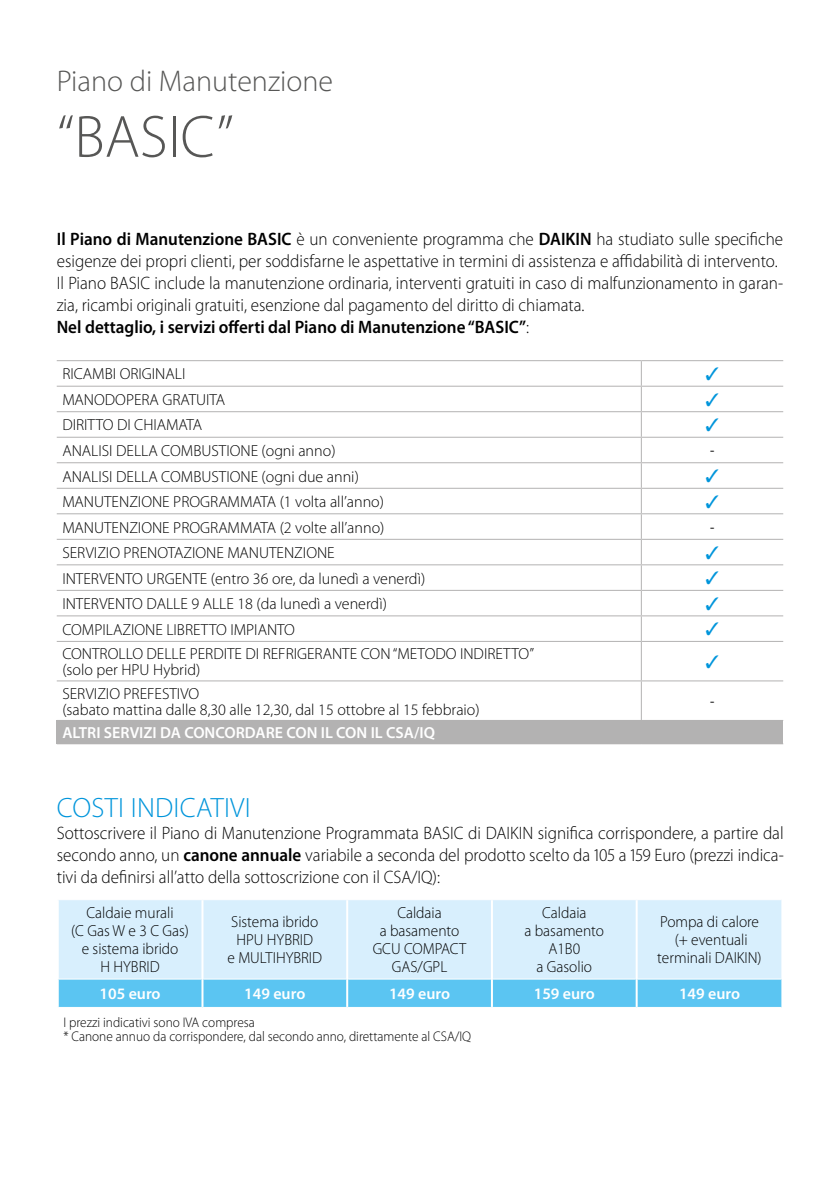
<style>
.page{position:relative;width:840px;height:1191px;background:#fff}
.page>*{position:absolute;margin:0;border:0;box-sizing:border-box;transform-origin:0 0}
.t1{font:300 60px "Myriad Pro";color:#575756}
.t2{font:300 30px "Myriad Pro";color:#575756}
.t3{font:300 28px "Myriad Pro";letter-spacing:.01em;color:#0095db}
.t4{font:300 18px/22px "Myriad Pro";color:#000;scale:.95 1}
.t5{font:300 16px/16.2px "Myriad Pro";color:#000}
.t6{font:300 16px/18px "Myriad Pro";color:#000;text-align:center;scale:.96 1}
.t7{font:600 16px "Myriad Pro";color:#fff}
.t8{font:300 14px/14px "Myriad Pro";color:#000;scale:.95 1}
.t9{font:14px "Myriad Pro";color:#000}
.s1{font-weight:600}
</style>
<div class="page">
<div style="left:57px;top:720px;width:725px;height:24px;background:#b3b2b2"></div>
<hr style="left:57px;top:360px;width:584px;height:1px;background:#b3b2b2">
<hr style="left:641px;top:360px;width:141px;height:1px;background:#b3b2b2">
<hr style="left:57px;top:386px;width:584px;height:1px;background:#b3b2b2">
<hr style="left:641px;top:386px;width:141px;height:1px;background:#b3b2b2">
<hr style="left:57px;top:411px;width:584px;height:1px;background:#b3b2b2">
<hr style="left:641px;top:411px;width:141px;height:1px;background:#b3b2b2">
<hr style="left:57px;top:437px;width:584px;height:1px;background:#b3b2b2">
<hr style="left:641px;top:437px;width:141px;height:1px;background:#b3b2b2">
<hr style="left:57px;top:462px;width:584px;height:1px;background:#b3b2b2">
<hr style="left:641px;top:462px;width:141px;height:1px;background:#b3b2b2">
<hr style="left:57px;top:488px;width:584px;height:1px;background:#b3b2b2">
<hr style="left:641px;top:488px;width:141px;height:1px;background:#b3b2b2">
<hr style="left:57px;top:513px;width:584px;height:1px;background:#b3b2b2">
<hr style="left:641px;top:513px;width:141px;height:1px;background:#b3b2b2">
<hr style="left:57px;top:539px;width:584px;height:1px;background:#b3b2b2">
<hr style="left:641px;top:539px;width:141px;height:1px;background:#b3b2b2">
<hr style="left:57px;top:564px;width:584px;height:1px;background:#b3b2b2">
<hr style="left:641px;top:564px;width:141px;height:1px;background:#b3b2b2">
<hr style="left:57px;top:590px;width:584px;height:1px;background:#b3b2b2">
<hr style="left:641px;top:590px;width:141px;height:1px;background:#b3b2b2">
<hr style="left:57px;top:615px;width:584px;height:1px;background:#b3b2b2">
<hr style="left:641px;top:615px;width:141px;height:1px;background:#b3b2b2">
<svg style="left:640px;top:361px;width:1px;height:280px"></svg>
<hr style="left:57px;top:641px;width:584px;height:1px;background:#b3b2b2">
<hr style="left:641px;top:641px;width:141px;height:1px;background:#b3b2b2">
<hr style="left:640px;top:642px;width:1px;height:38px;background:#b3b2b2">
<hr style="left:57px;top:680px;width:584px;height:1px;background:#b3b2b2">
<hr style="left:641px;top:680px;width:141px;height:1px;background:#b3b2b2">
<hr style="left:640px;top:681px;width:1px;height:39px;background:#b3b2b2">
<div style="left:59px;top:900px;width:722px;height:78px;background:#d8effd"></div>
<svg style="left:59px;top:979px;width:722px;height:28px;background:#5fc6f2"></svg>
<hr style="left:201px;top:900px;width:2px;height:79px;background:#fff">
<hr style="left:346px;top:900px;width:2px;height:79px;background:#fff">
<hr style="left:490px;top:900px;width:2px;height:79px;background:#fff">
<hr style="left:201px;top:979px;width:2px;height:28px;background:#fff">
<hr style="left:346px;top:979px;width:2px;height:28px;background:#fff">
<hr style="left:490px;top:979px;width:2px;height:28px;background:#fff">
<hr style="left:635px;top:900px;width:2px;height:79px;background:#fff">
<hr style="left:635px;top:979px;width:2px;height:28px;background:#fff">
<h2 class="t2" style="left:57px;top:63px;width:277px">Piano di Manutenzione</h2>
<h1 class="t1" style="left:57px;top:101px;width:178px">“BASIC”</h1>
<p class="t4" style="left:57px;top:228px;width:765px"><span class="s1">Il Piano di Manutenzione BASIC</span> è un conveniente programma che <span class="s1">DAIKIN</span> ha studiato sulle specifiche esigenze dei propri clienti, per soddisfarne le aspettative in termini di assistenza e affidabilità di intervento.<br>Il Piano BASIC include la manutenzione ordinaria, interventi gratuiti in caso di malfunzionamento in garan&shy;zia, ricambi originali gratuiti, esenzione dal pagamento del diritto di chiamata.<br><span class="s1">Nel dettaglio, i servizi offerti dal Piano di Manutenzione “BASIC”</span>:</p>
<p class="t5" style="left:62px;top:366px;width:124px">RICAMBI ORIGINALI</p>
<p class="t5" style="left:62px;top:391px;width:164px">MANODOPERA GRATUITA</p>
<p class="t5" style="left:62px;top:417px;width:141px">DIRITTO DI CHIAMATA</p>
<p class="t5" style="left:62px;top:442px;width:274px">ANALISI DELLA COMBUSTIONE (ogni anno)</p>
<p class="t9" style="left:709px;top:442px;width:6px">-</p>
<p class="t5" style="left:62px;top:468px;width:298px">ANALISI DELLA COMBUSTIONE (ogni due anni)</p>
<p class="t5" style="left:62px;top:493px;width:323px">MANUTENZIONE PROGRAMMATA (1 volta all’anno)</p>
<p class="t5" style="left:62px;top:519px;width:323px">MANUTENZIONE PROGRAMMATA (2 volte all’anno)</p>
<p class="t9" style="left:709px;top:518px;width:6px">-</p>
<p class="t5" style="left:62px;top:544px;width:274px">SERVIZIO PRENOTAZIONE MANUTENZIONE</p>
<p class="t5" style="left:62px;top:570px;width:364px">INTERVENTO URGENTE (entro 36 ore, da lunedì a venerdì)</p>
<p class="t5" style="left:62px;top:595px;width:326px">INTERVENTO DALLE 9 ALLE 18 (da lunedì a venerdì)</p>
<p class="t5" style="left:62px;top:621px;width:234px">COMPILAZIONE LIBRETTO IMPIANTO</p>
<p class="t5" style="left:62px;top:645px;width:473px">CONTROLLO DELLE PERDITE DI REFRIGERANTE CON “METODO INDIRETTO” (solo per HPU Hybrid)</p>
<p class="t5" style="left:62px;top:685px;width:418px">SERVIZIO PREFESTIVO<br>(sabato mattina dalle 8,30 alle 12,30, dal 15 ottobre al 15 febbraio)</p>
<p class="t9" style="left:709px;top:692px;width:6px">-</p>
<p class="t7" style="left:62px;top:722px;width:374px">ALTRI SERVIZI DA CONCORDARE CON IL CON IL CSA/IQ</p>
<h3 class="t3" style="left:57px;top:791px;width:195px">COSTI INDICATIVI</h3>
<p class="t4" style="left:57px;top:822px;width:766px;text-align:justify">Sottoscrivere il Piano di Manutenzione Programmata BASIC di DAIKIN significa corrispondere, a partire dal secondo anno, un <span class="s1">canone annuale</span> variabile a seconda del prodotto scelto da 105 a 159 Euro (prezzi indica&shy;tivi da definirsi all’atto della sottoscrizione con il CSA/IQ):</p>
<p class="t6" style="left:71px;top:904px;width:124px">Caldaie murali<br>(C Gas W e 3 C Gas) e sistema ibrido<br>H HYBRID</p>
<p class="t6" style="left:227px;top:913px;width:100px">Sistema ibrido<br>HPU HYBRID<br>e MULTIHYBRID</p>
<p class="t6" style="left:372px;top:904px;width:99px">Caldaia<br>a basamento<br>GCU COMPACT<br>GAS/GPL</p>
<p class="t6" style="left:524px;top:904px;width:84px">Caldaia<br>a basamento<br>A1B0<br>a Gasolio</p>
<p class="t6" style="left:657px;top:913px;width:110px">Pompa di calore (+ eventuali terminali DAIKIN)</p>
<p class="t7" style="left:99px;top:983px;width:62px">105 euro</p>
<p class="t7" style="left:244px;top:983px;width:62px">149 euro</p>
<p class="t7" style="left:389px;top:983px;width:62px">149 euro</p>
<p class="t7" style="left:533px;top:983px;width:62px">159 euro</p>
<p class="t7" style="left:678px;top:983px;width:62px">149 euro</p>
<p class="t8" style="left:63px;top:1015px;width:430px">I prezzi indicativi sono IVA compresa<br>* Canone annuo da corrispondere, dal secondo anno, direttamente al CSA/IQ</p>
</div>
